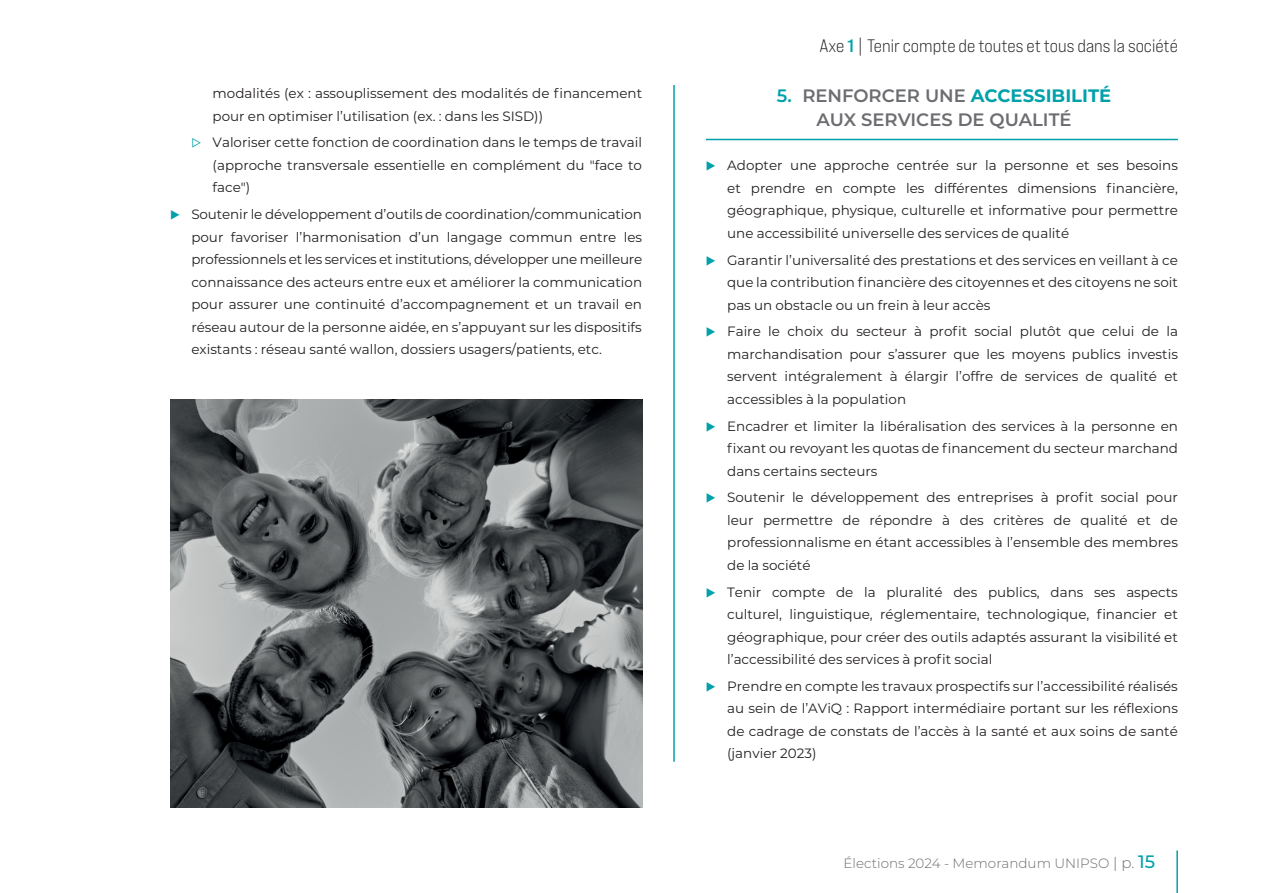
<style>
.page{position:relative;width:1263px;height:893px;background:#fff}
.page>*{position:absolute;margin:0;border:0;box-sizing:border-box;transform-origin:0 0}
.t1{font:600 18px/24px "Montserrat";color:#6c6d70;text-align:center}
.t2{font:18px "Bebas Neue Pro Exp Bk";color:#231f20}
.t3{font:13.5px/22.5px "Montserrat";color:#231f20;text-align:justify}
.t4{font:300 13.5px "Montserrat";color:#6c6d70}
.s1{color:#00a1ab}
.s2{font-family:"Bebas Neue Pro Exp Bd";color:#00a1ab}
.s3{font-weight:700;color:#00a1ab}
.s4{font-size:15px}
.s5{font-weight:500;font-size:18px;color:#00a1ab}
</style>
<div class="page">
<hr style="left:1176px;top:850px;width:2px;height:43px;background:#00a1ab">
<hr style="left:706px;top:139px;width:472px;height:1px;background:#00a1ab">
<hr style="left:674px;top:85px;width:1px;height:677px;background:#00a1ab">
<img style="left:170px;top:400px;width:472px;height:408px">
<p class="t3" style="left:213px;top:82px;width:431px">modalités (ex : assouplissement des modalités de financement pour en optimiser l’utilisation (ex. : dans les SISD))</p>
<p class="t3" style="left:213px;top:131px;width:431px;text-indent:-21px"><span class="s1">▷</span> Valoriser cette fonction de coordination dans le temps de travail (approche transversale essentielle en complément du "face to face")</p>
<p class="t3" style="left:191px;top:203px;width:452px;text-indent:-21px"><span class="s1">▶</span> Soutenir le développement d’outils de coordination/communication pour favoriser l’harmonisation d’un langage commun entre les professionnels et les services et institutions, développer une meilleure connaissance des acteurs entre eux et améliorer la communication pour assurer une continuité d’accompagnement et un travail en réseau autour de la personne aidée, en s’appuyant sur les dispositifs existants : réseau santé wallon, dossiers usagers/patients, etc.</p>
<h1 class="t2" style="left:819px;top:34px;width:360px">Axe <span class="s2">1</span> | Tenir compte de toutes et tous dans la société</h1>
<h1 class="t1" style="left:777px;top:83px;width:336px"><span class="s1">5.</span> RENFORCER UNE <span class="s3">ACCESSIBILITÉ<br></span>AUX SERVICES DE QUALITÉ</h1>
<p class="t3" style="left:727px;top:154px;width:452px;text-indent:-21px"><span class="s1">▶</span> Adopter une approche centrée sur la personne et ses besoins et prendre en compte les différentes dimensions financière, géographique, physique, culturelle et informative pour permettre une accessibilité universelle des services de qualité</p>
<p class="t3" style="left:727px;top:248px;width:452px;text-indent:-21px"><span class="s1">▶</span> Garantir l’universalité des prestations et des services en veillant à ce que la contribution financière des citoyennes et des citoyens ne soit pas un obstacle ou un frein à leur accès</p>
<p class="t3" style="left:727px;top:320px;width:452px;text-indent:-21px"><span class="s1">▶</span> Faire le choix du secteur à profit social plutôt que celui de la marchandisation pour s’assurer que les moyens publics investis servent intégralement à élargir l’offre de services de qualité et accessibles à la population</p>
<p class="t3" style="left:727px;top:414px;width:452px;text-indent:-21px"><span class="s1">▶</span> Encadrer et limiter la libéralisation des services à la personne en fixant ou revoyant les quotas de financement du secteur marchand dans certains secteurs</p>
<p class="t3" style="left:727px;top:486px;width:452px;text-indent:-21px"><span class="s1">▶</span> Soutenir le développement des entreprises à profit social pour leur permettre de répondre à des critères de qualité et de professionnalisme en étant accessibles à l’ensemble des membres de la société</p>
<p class="t3" style="left:727px;top:580px;width:452px;text-indent:-21px"><span class="s1">▶</span> Tenir compte de la pluralité des publics, dans ses aspects culturel, linguistique, réglementaire, technologique, financier et géographique, pour créer des outils adaptés assurant la visibilité et l’accessibilité des services à profit social</p>
<p class="t3" style="left:727px;top:674px;width:452px;text-indent:-21px"><span class="s1">▶</span> Prendre en compte les travaux prospectifs sur l’accessibilité réalisés au sein de l’AViQ : Rapport intermédiaire portant sur les réflexions de cadrage de constats de l’accès à la santé et aux soins de santé (janvier 2023)</p>
<p class="t4" style="left:843px;top:854px;width:313px">Élections 2024 - Memorandum UNIPSO <span class="s4">| p.</span> <span class="s5">15</span></p>
</div>
